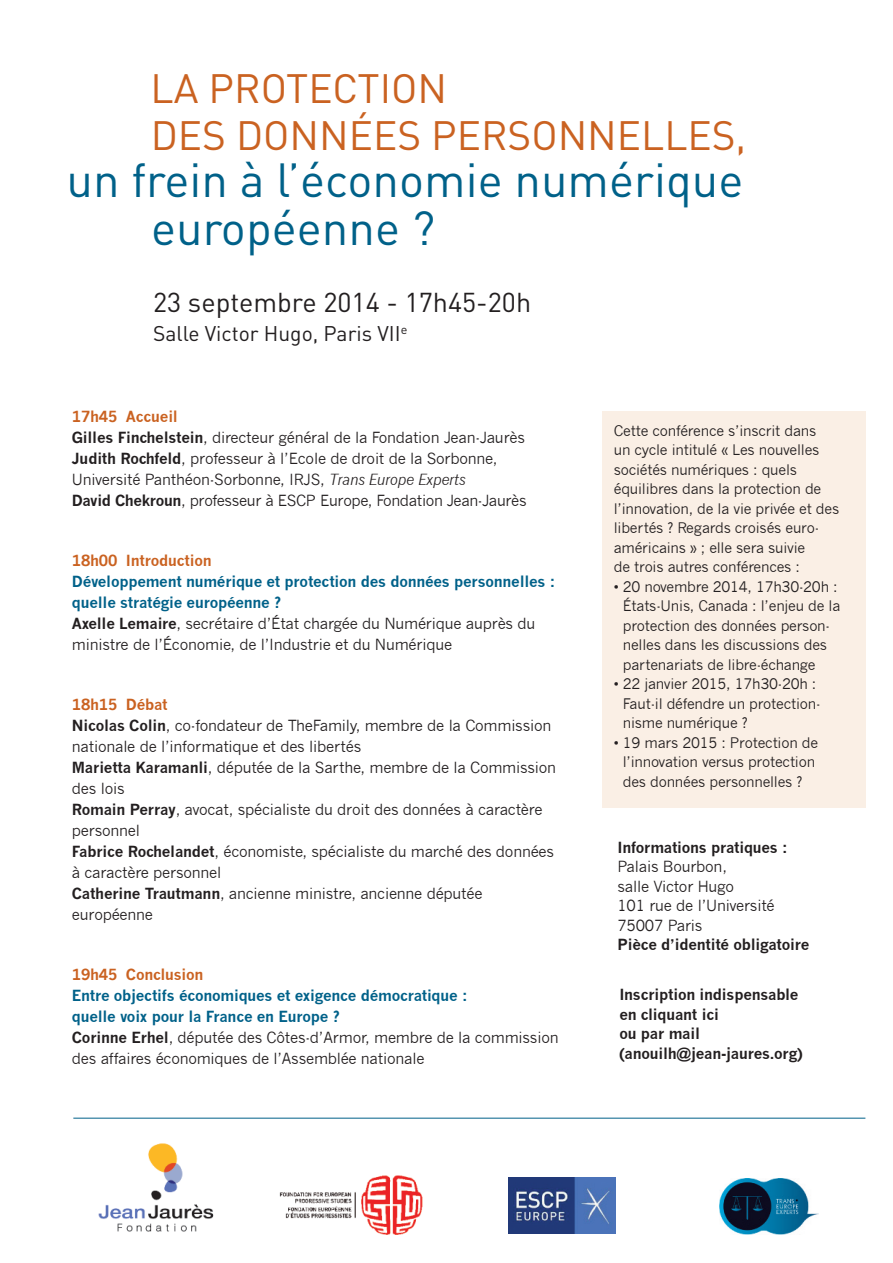
<style>
.page{position:relative;width:893px;height:1263px;background:#fff}
.page>*{position:absolute;margin:0;border:0;box-sizing:border-box;transform-origin:0 0}
.t1{font:47.25px/47.2px "DIN Pro";color:#006189}
.t2{font:40.5px/47.2px "DIN";color:#ca6221}
.t3{font:27px "DIN Pro";color:#231f20}
.t4{font:21px "DIN Pro";color:#231f20}
.t5{font:15px/21px "News Gothic";letter-spacing:-.015em;color:#231f20}
.t6{font:700 15px/19.5px "News Gothic";letter-spacing:-.015em;color:#231f20}
.t7{font:700 15px "News Gothic";letter-spacing:-.015em;color:#ca6221}
.t8{font:14.25px/19.5px "News Gothic";letter-spacing:-.015em;color:#231f20}
.s1{font-weight:700;color:#ca6221}
.s2{font-weight:700}
.s3{font-style:italic}
.s4{font-weight:700;color:#006189}
</style>
<div class="page">
<div style="left:602px;top:411px;width:263px;height:396px;background:#faefe5"></div>
<hr style="left:73px;top:1118px;width:792px;height:1px;background:#006189">
<img style="left:98px;top:1143px;width:116px;height:89px">
<img style="left:279px;top:1175px;width:144px;height:60px">
<img style="left:508px;top:1177px;width:108px;height:56px">
<img style="left:719px;top:1178px;width:100px;height:57px">
<h2 class="t2" style="left:151px;top:65px;width:597px">LA PROTECTION<br>DES DONNÉES PERSONNELLES,</h2>
<h1 class="t1" style="left:151px;top:162px;width:594px;text-indent:-85px">un frein à l’économie numérique européenne ?</h1>
<h3 class="t3" style="left:153px;top:293px;width:380px">23 septembre 2014 - 17h45-20h</h3>
<h3 class="t4" style="left:153px;top:326px;width:256px">Salle Victor Hugo, Paris VII<sup>e</sup></h3>
<p class="t5" style="left:72px;top:406px;width:456px"><span class="s1">17h45 Accueil<br></span><span class="s2">Gilles Finchelstein</span>, directeur général de la Fondation Jean-Jaurès <span class="s2">Judith Rochfeld</span>, professeur à l’Ecole de droit de la Sorbonne, Université Panthéon-Sorbonne, IRJS, <span class="s3">Trans Europe Experts<br></span><span class="s2">David Chekroun</span>, professeur à ESCP Europe, Fondation Jean-Jaurès</p>
<p class="t7" style="left:72px;top:551px;width:141px">18h00 Introduction</p>
<p class="t5" style="left:72px;top:571px;width:485px"><span class="s4">Développement numérique et protection des données personnelles : quelle stratégie européenne ?<br></span><span class="s2">Axelle Lemaire</span>, secrétaire d’État chargée du Numérique auprès du ministre de l’Économie, de l’Industrie et du Numérique</p>
<p class="t5" style="left:72px;top:694px;width:486px"><span class="s1">18h15 Débat<br></span><span class="s2">Nicolas Colin</span>, co-fondateur de TheFamily, membre de la Commission nationale de l’informatique et des libertés<br><span class="s2">Marietta Karamanli</span>, députée de la Sarthe, membre de la Commission des lois<br><span class="s2">Romain Perray</span>, avocat, spécialiste du droit des données à caractère personnel<br><span class="s2">Fabrice Rochelandet</span>, économiste, spécialiste du marché des données à caractère personnel<br><span class="s2">Catherine Trautmann</span>, ancienne ministre, ancienne députée européenne</p>
<p class="t7" style="left:72px;top:965px;width:133px">19h45 Conclusion</p>
<p class="t5" style="left:72px;top:985px;width:488px"><span class="s4">Entre objectifs économiques et exigence démocratique :<br>quelle voix pour la France en Europe ?<br></span><span class="s2">Corinne Erhel</span>, députée des Côtes-d’Armor, membre de la commission des affaires économiques de l’Assemblée nationale</p>
<p class="t8" style="left:614px;top:421px;width:227px">Cette conférence s’inscrit dans<br>un cycle intitulé « Les nouvelles sociétés numériques : quels équilibres dans la protection de l’innovation, de la vie privée et des libertés ? Regards croisés euro&shy;américains » ; elle sera suivie<br>de trois autres conférences :</p>
<p class="t8" style="left:623px;top:577px;width:219px;text-indent:-9px">• 20 novembre 2014, 17h30-20h :<br>États-Unis, Canada : l’enjeu de la protection des données person&shy;nelles dans les discussions des partenariats de libre-échange</p>
<p class="t8" style="left:623px;top:674px;width:199px;text-indent:-9px">• 22 janvier 2015, 17h30-20h :<br>Faut-il défendre un protection&shy;nisme numérique ?</p>
<p class="t8" style="left:614px;top:733px;width:206px;text-align:center">• 19 mars 2015 : Protection de l’innovation versus protection des données personnelles ?</p>
<p class="t6" style="left:617px;top:837px;width:172px">Informations pratiques :</p>
<p class="t5" style="left:617px;top:857px;width:159px;line-height:19.5px">Palais Bourbon,<br>salle Victor Hugo<br>101 rue de l’Université<br>75007 Paris</p>
<p class="t6" style="left:617px;top:935px;width:193px">Pièce d’identité obligatoire</p>
<p class="t6" style="left:619px;top:985px;width:185px">Inscription indispensable en cliquant ici<br>ou par mail (anouilh@jean-jaures.org)</p>
</div>
